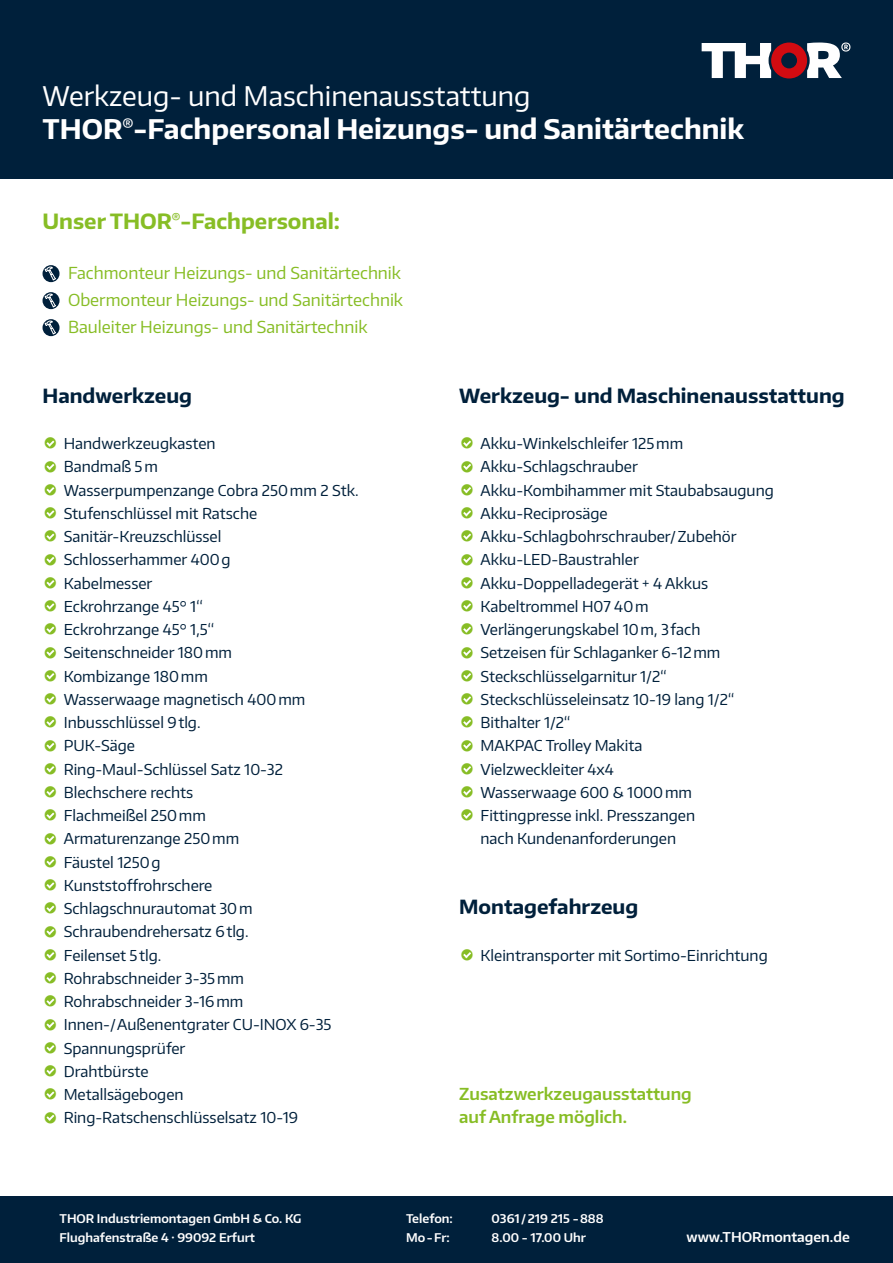
<style>
.page{position:relative;width:893px;height:1263px;background:#fff}
.page>*{position:absolute;margin:0;border:0;box-sizing:border-box;transform-origin:0 0}
.t1{font:700 27px "Encode Sans";color:#fff}
.t2{font:27px "Encode Sans";color:#fff}
.t3{font:700 21px "Encode Sans";color:#87bd25}
.t4{font:700 19.5px "Encode Sans";color:#00203b}
.t5{font:16.5px "Encode Sans";color:#87bd25}
.t6{font:600 16.5px/23.2px "Encode Sans";color:#87bd25}
.t7{font:15px "Encode Sans";color:#00203b}
.t8{font:600 13.5px "Encode Sans";color:#fff}
.t9{font:600 12px "Encode Sans";color:#fff}
.s1{font-family:"Arial";font-size:45px;color:#87bd25}
</style>
<div class="page">
<div style="left:0;top:1196px;width:893px;height:67px;background:#00203b"></div>
<div style="left:0;top:0;width:893px;height:179px;background:#00203b"></div>
<svg style="left:702px;top:43px;width:148px;height:36px"></svg>
<svg style="left:43px;top:319px;width:17px;height:17px"></svg>
<svg style="left:45px;top:321px;width:11px;height:13px"></svg>
<svg style="left:43px;top:265px;width:17px;height:17px"></svg>
<svg style="left:45px;top:267px;width:11px;height:13px"></svg>
<svg style="left:43px;top:292px;width:17px;height:17px"></svg>
<svg style="left:45px;top:294px;width:11px;height:13px"></svg>
<p class="t2" style="left:43px;top:79px;width:489px">Werkzeug- und Maschinenausstattung</p>
<p class="t1" style="left:43px;top:111px;width:703px">THOR<sup>®</sup>-Fachpersonal Heizungs- und Sanitärtechnik</p>
<p class="t3" style="left:43px;top:207px;width:299px">Unser THOR<sup>®</sup>-Fachpersonal:</p>
<p class="t5" style="left:68px;top:262px;width:335px">Fachmonteur Heizungs- und Sanitärtechnik</p>
<p class="t5" style="left:68px;top:289px;width:337px">Obermonteur Heizungs- und Sanitärtechnik</p>
<p class="t5" style="left:68px;top:316px;width:301px">Bauleiter Heizungs- und Sanitärtechnik</p>
<p class="t4" style="left:43px;top:382px;width:151px">Handwerkzeug</p>
<p class="t7" style="left:43px;top:434px;width:175px"><span class="s1">•</span> Handwerkzeugkasten</p>
<p class="t7" style="left:43px;top:457px;width:117px"><span class="s1">•</span> Bandmaß 5m</p>
<p class="t7" style="left:43px;top:480px;width:318px"><span class="s1">•</span> Wasserpumpenzange Cobra 250mm 2 Stk.</p>
<p class="t7" style="left:43px;top:503px;width:216px"><span class="s1">•</span> Stufenschlüssel mit Ratsche</p>
<p class="t7" style="left:43px;top:527px;width:180px"><span class="s1">•</span> Sanitär-Kreuzschlüssel</p>
<p class="t7" style="left:43px;top:550px;width:190px"><span class="s1">•</span> Schlosserhammer 400g</p>
<p class="t7" style="left:43px;top:573px;width:111px"><span class="s1">•</span> Kabelmesser</p>
<p class="t7" style="left:43px;top:596px;width:162px"><span class="s1">•</span> Eckrohrzange 45° 1“</p>
<p class="t7" style="left:43px;top:620px;width:173px"><span class="s1">•</span> Eckrohrzange 45° 1,5“</p>
<p class="t7" style="left:43px;top:643px;width:191px"><span class="s1">•</span> Seitenschneider 180mm</p>
<p class="t7" style="left:43px;top:666px;width:167px"><span class="s1">•</span> Kombizange 180mm</p>
<p class="t7" style="left:43px;top:689px;width:264px"><span class="s1">•</span> Wasserwaage magnetisch 400mm</p>
<p class="t7" style="left:43px;top:713px;width:160px"><span class="s1">•</span> Inbusschlüssel 9tlg.</p>
<p class="t7" style="left:43px;top:736px;width:94px"><span class="s1">•</span> PUK-Säge</p>
<p class="t7" style="left:43px;top:759px;width:242px"><span class="s1">•</span> Ring-Maul-Schlüssel Satz 10-32</p>
<p class="t7" style="left:43px;top:782px;width:152px"><span class="s1">•</span> Blechschere rechts</p>
<p class="t7" style="left:43px;top:806px;width:165px"><span class="s1">•</span> Flachmeißel 250mm</p>
<p class="t7" style="left:43px;top:829px;width:198px"><span class="s1">•</span> Armaturenzange 250mm</p>
<p class="t7" style="left:43px;top:852px;width:120px"><span class="s1">•</span> Fäustel 1250g</p>
<p class="t7" style="left:43px;top:875px;width:171px"><span class="s1">•</span> Kunststoffrohrschere</p>
<p class="t7" style="left:43px;top:899px;width:212px"><span class="s1">•</span> Schlagschnurautomat 30m</p>
<p class="t7" style="left:43px;top:922px;width:208px"><span class="s1">•</span> Schraubendrehersatz 6tlg.</p>
<p class="t7" style="left:43px;top:945px;width:120px"><span class="s1">•</span> Feilenset 5tlg.</p>
<p class="t7" style="left:43px;top:968px;width:203px"><span class="s1">•</span> Rohrabschneider 3-35mm</p>
<p class="t7" style="left:43px;top:992px;width:202px"><span class="s1">•</span> Rohrabschneider 3-16mm</p>
<p class="t7" style="left:43px;top:1015px;width:291px"><span class="s1">•</span> Innen-/Außenentgrater CU-INOX 6-35</p>
<p class="t7" style="left:43px;top:1038px;width:144px"><span class="s1">•</span> Spannungsprüfer</p>
<p class="t7" style="left:43px;top:1061px;width:108px"><span class="s1">•</span> Drahtbürste</p>
<p class="t7" style="left:43px;top:1085px;width:143px"><span class="s1">•</span> Metallsägebogen</p>
<p class="t7" style="left:43px;top:1108px;width:257px"><span class="s1">•</span> Ring-Ratschenschlüsselsatz 10-19</p>
<p class="t4" style="left:459px;top:382px;width:387px">Werkzeug- und Maschinenausstattung</p>
<p class="t7" style="left:459px;top:434px;width:225px"><span class="s1">•</span> Akku-Winkelschleifer 125mm</p>
<p class="t7" style="left:459px;top:457px;width:180px"><span class="s1">•</span> Akku-Schlagschrauber</p>
<p class="t7" style="left:459px;top:480px;width:316px"><span class="s1">•</span> Akku-Kombihammer mit Staubabsaugung</p>
<p class="t7" style="left:459px;top:503px;width:150px"><span class="s1">•</span> Akku-Reciprosäge</p>
<p class="t7" style="left:459px;top:527px;width:279px"><span class="s1">•</span> Akku-Schlagbohrschrauber/Zubehör</p>
<p class="t7" style="left:459px;top:550px;width:181px"><span class="s1">•</span> Akku-LED-Baustrahler</p>
<p class="t7" style="left:459px;top:573px;width:250px"><span class="s1">•</span> Akku-Doppelladegerät + 4 Akkus</p>
<p class="t7" style="left:459px;top:596px;width:191px"><span class="s1">•</span> Kabeltrommel H07 40m</p>
<p class="t7" style="left:459px;top:620px;width:243px"><span class="s1">•</span> Verlängerungskabel 10m, 3fach</p>
<p class="t7" style="left:459px;top:643px;width:263px"><span class="s1">•</span> Setzeisen für Schlaganker 6-12mm</p>
<p class="t7" style="left:459px;top:666px;width:209px"><span class="s1">•</span> Steckschlüsselgarnitur 1/2‘‘</p>
<p class="t7" style="left:459px;top:689px;width:277px"><span class="s1">•</span> Steckschlüsseleinsatz 10-19 lang 1/2‘‘</p>
<p class="t7" style="left:459px;top:713px;width:113px"><span class="s1">•</span> Bithalter 1/2‘‘</p>
<p class="t7" style="left:459px;top:736px;width:185px"><span class="s1">•</span> MAKPAC Trolley Makita</p>
<p class="t7" style="left:459px;top:759px;width:156px"><span class="s1">•</span> Vielzweckleiter 4x4</p>
<p class="t7" style="left:459px;top:782px;width:234px"><span class="s1">•</span> Wasserwaage 600 &amp; 1000mm</p>
<p class="t7" style="left:459px;top:806px;width:237px"><span class="s1">•</span> Fittingpresse inkl. Presszangen</p>
<p class="t7" style="left:480px;top:829px;width:197px">nach Kundenanforderungen</p>
<p class="t4" style="left:459px;top:894px;width:181px">Montagefahrzeug</p>
<p class="t7" style="left:459px;top:945px;width:310px"><span class="s1">•</span> Kleintransporter mit Sortimo-Einrichtung</p>
<p class="t6" style="left:459px;top:1082px;width:234px">Zusatzwerkzeugausstattung auf Anfrage möglich.</p>
<p class="t9" style="left:60px;top:1210px;width:243px">THOR Industriemontagen GmbH &amp; Co. KG</p>
<p class="t9" style="left:406px;top:1210px;width:48px">Telefon:</p>
<p class="t9" style="left:492px;top:1210px;width:114px">0361 /219 215 -888</p>
<p class="t9" style="left:60px;top:1230px;width:197px">Flughafenstraße 4 · 99092 Erfurt</p>
<p class="t9" style="left:406px;top:1230px;width:45px">Mo-Fr:</p>
<p class="t9" style="left:492px;top:1230px;width:96px">8.00 - 17.00 Uhr</p>
<p class="t8" style="left:686px;top:1228px;width:165px">www.THORmontagen.de</p>
</div>
